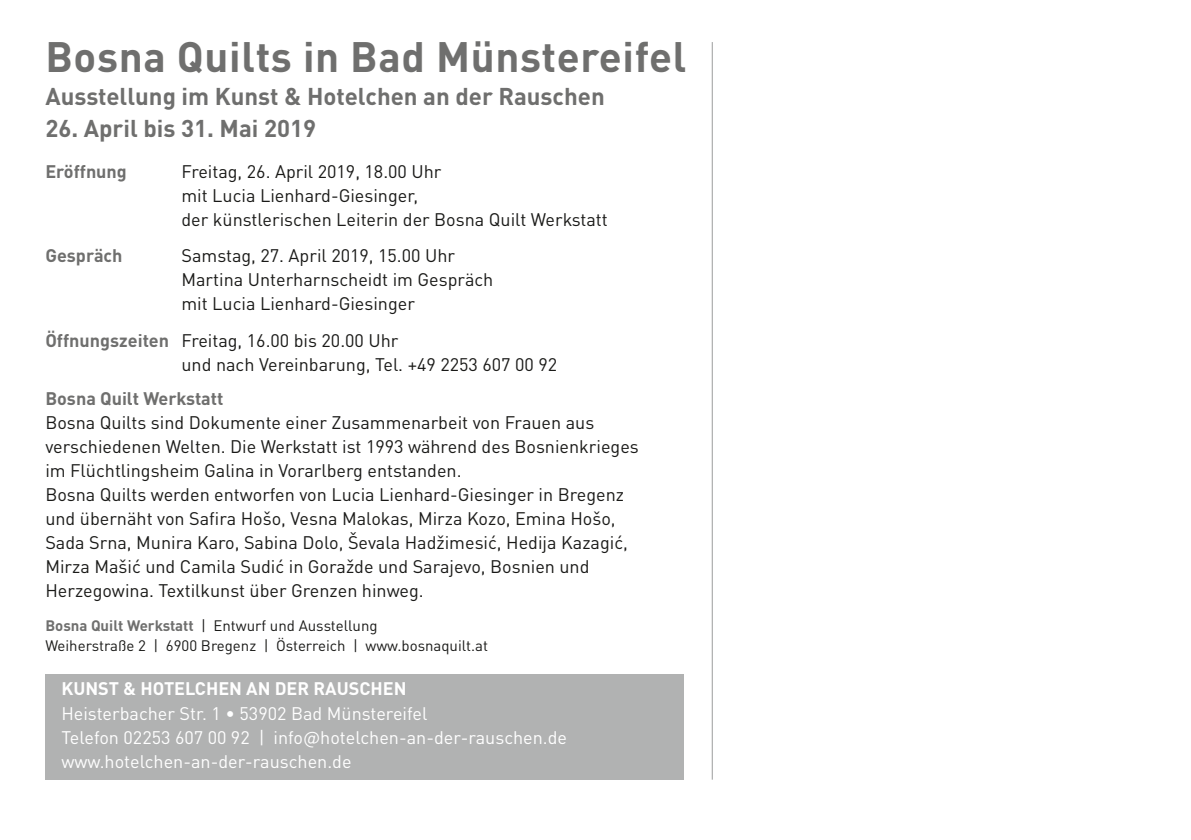
<style>
.page{position:relative;width:1191px;height:840px;background:#fff}
.page>*{position:absolute;margin:0;border:0;box-sizing:border-box;transform-origin:0 0}
.t1{font:700 42px "DIN Pro";letter-spacing:.015em;color:#6f6f6e}
.t2{font:700 24px "DIN Pro";color:#6f6f6e}
.t3{font:18px/24px "DIN Pro";color:#1a1a18}
.t4{font:18px/24px "DIN Pro";color:#fff}
.t5{font:700 18px "DIN Pro";color:#6f6f6e}
.t6{font:700 18px "DIN Pro";color:#fff}
.t7{font:15px/20px "DIN Pro";color:#1a1a18}
.s1{font-weight:700;color:#6f6f6e}
</style>
<div class="page">
<hr style="left:712px;top:42px;width:1px;height:737px;background:#9c9d9d">
<div style="left:45px;top:673px;width:639px;height:106px;background:#b1b2b2"></div>
<h1 class="t1" style="left:45px;top:22px;width:642px">Bosna Quilts in Bad Münstereifel</h1>
<h2 class="t2" style="left:45px;top:76px;width:561px">Ausstellung im Kunst &amp; Hotelchen an der Rauschen</h2>
<h2 class="t2" style="left:45px;top:108px;width:272px">26. April bis 31. Mai 2019</h2>
<p class="t5" style="left:45px;top:157px;width:83px">Eröffnung</p>
<p class="t3" style="left:181px;top:158px;width:428px">Freitag, 26. April 2019, 18.00 Uhr<br>mit Lucia Lienhard-Giesinger,<br>der künstlerischen Leiterin der Bosna Quilt Werkstatt</p>
<p class="t5" style="left:45px;top:241px;width:79px">Gespräch</p>
<p class="t3" style="left:181px;top:242px;width:313px">Samstag, 27. April 2019, 15.00 Uhr<br>Martina Unterharnscheidt im Gespräch mit Lucia Lienhard-Giesinger</p>
<p class="t3" style="left:181px;top:326px;width:377px;text-indent:-136px"><span class="s1">Öffnungszeiten</span> Freitag, 16.00 bis 20.00 Uhr<br>und nach Vereinbarung, Tel. +49 2253 607 00 92</p>
<p class="t5" style="left:45px;top:383px;width:180px">Bosna Quilt Werkstatt</p>
<p class="t3" style="left:45px;top:408px;width:595px">Bosna Quilts sind Dokumente einer Zusammenarbeit von Frauen aus verschiedenen Welten. Die Werkstatt ist 1993 während des Bosnienkrieges im Flüchtlingsheim Galina in Vorarlberg entstanden.<br>Bosna Quilts werden entworfen von Lucia Lienhard-Giesinger in Bregenz und übernäht von Safira Hošo, Vesna Malokas, Mirza Kozo, Emina Hošo, Sada Srna, Munira Karo, Sabina Dolo, Ševala Hadžimesić, Hedija Kazagić, Mirza Mašić und Camila Sudić in Goražde und Sarajevo, Bosnien und Herzegowina. Textilkunst über Grenzen hinweg.</p>
<p class="t7" style="left:45px;top:613px;width:444px"><span class="s1">Bosna Quilt Werkstatt</span> | Entwurf und Ausstellung<br>Weiherstraße 2 | 6900 Bregenz | Österreich | www.bosnaquilt.at</p>
<p class="t6" style="left:61px;top:673px;width:347px">KUNST &amp; HOTELCHEN AN DER RAUSCHEN</p>
<p class="t4" style="left:61px;top:698px;width:507px">Heisterbacher Str. 1 • 53902 Bad Münstereifel<br>Telefon 02253 607 00 92 | info@hotelchen-an-der-rauschen.de www.hotelchen-an-der-rauschen.de</p>
</div>
